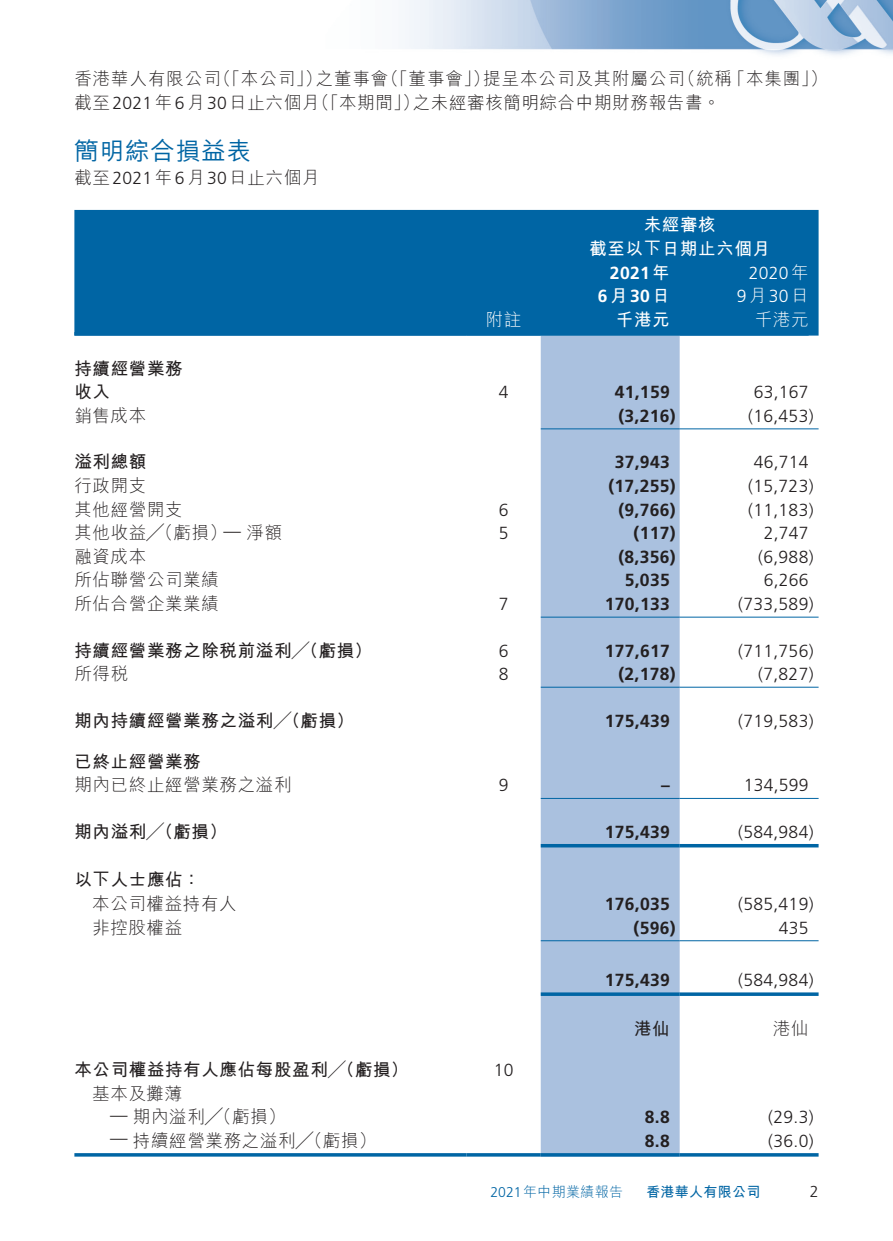
<style>
.page{position:relative;width:893px;height:1241px;background:#fff}
.page>*{position:absolute;margin:0;border:0;box-sizing:border-box;transform-origin:0 0}
._01_H1{font:500 24.5px "M Hei HK";letter-spacing:.035em;color:#0065a4}
._50_Table_txt{font:300 17.5px "Frutiger LT Std";letter-spacing:.015em;color:#231f20}
._50_Table_txt-2{font:700 17.5px "Frutiger LT Std";letter-spacing:.015em;color:#231f20}
._50_Table_txt-3{font:300 17.5px "M Hei HK";letter-spacing:.035em;color:#231f20}
._00_txt{font:300 17.5px "M Hei HK";letter-spacing:.045em;color:#231f20}
._50_Table_txt-4{font:700 17.5px "M Hei HK";letter-spacing:.035em;color:#231f20}
._50_Table_txt-5{font:700 17.5px "M Hei HK";letter-spacing:.035em;color:#fff}
._50_Table_txt-6{font:700 17.5px "Frutiger LT Std";letter-spacing:.015em;color:#fff}
._50_Table_txt-7{font:300 17.5px "Frutiger LT Std";letter-spacing:.015em;color:#fff}
._50_Table_txt-8{font:300 17.5px "M Hei HK";color:#fff}
.t1{font:300 15.92px "Frutiger LT Std";color:#231f20}
.t2{font:300 14.17px "M Hei HK";letter-spacing:.02em;color:#0065a4}
.t3{font:700 14.17px "M Hei HK";letter-spacing:.02em;color:#0065a4}
.s1{font-family:"Frutiger LT Std"}
.s2{font-family:"M Hei HK"}
</style>
<div class="page">
<img style="left:74px;top:0;width:819px;height:1157px">
<div style="left:74px;top:210px;width:744px;height:125px;background:#0065a4"></div>
<div style="left:541px;top:335px;width:139px;height:817px;background:#aac1df"></div>
<hr style="left:74px;top:332px;width:392px;height:3px;background:#0065a4">
<hr style="left:466px;top:332px;width:75px;height:3px;background:#0065a4">
<hr style="left:541px;top:332px;width:139px;height:3px;background:#0065a4">
<hr style="left:680px;top:332px;width:129px;height:3px;background:#0065a4">
<hr style="left:541px;top:428px;width:139px;height:1px;background:#0065a4">
<hr style="left:680px;top:428px;width:138px;height:1px;background:#0065a4">
<hr style="left:541px;top:616px;width:139px;height:1px;background:#0065a4">
<hr style="left:680px;top:616px;width:138px;height:1px;background:#0065a4">
<hr style="left:541px;top:686px;width:139px;height:1px;background:#0065a4">
<hr style="left:680px;top:686px;width:138px;height:1px;background:#0065a4">
<hr style="left:541px;top:797px;width:139px;height:1px;background:#0065a4">
<hr style="left:680px;top:797px;width:138px;height:1px;background:#0065a4">
<svg style="left:541px;top:843px;width:139px;height:4px"></svg>
<svg style="left:680px;top:843px;width:138px;height:4px"></svg>
<hr style="left:541px;top:940px;width:139px;height:1px;background:#0065a4">
<hr style="left:680px;top:940px;width:138px;height:1px;background:#0065a4">
<hr style="left:541px;top:992px;width:139px;height:3px;background:#0065a4">
<hr style="left:680px;top:992px;width:138px;height:3px;background:#0065a4">
<svg style="left:74px;top:1152px;width:392px;height:4px"></svg>
<svg style="left:466px;top:1152px;width:75px;height:4px"></svg>
<svg style="left:541px;top:1152px;width:139px;height:4px"></svg>
<svg style="left:680px;top:1152px;width:138px;height:4px"></svg>
<p class="_00_txt" style="left:214px;top:70px;width:110px">（「本公司」）</p>
<p class="_00_txt" style="left:381px;top:70px;width:110px">（「董事會」）</p>
<p class="_00_txt" style="left:678px;top:70px;width:56px">（統稱</p>
<p class="_00_txt" style="left:728px;top:70px;width:101px">「本集團 (「</p>
<p class="_00_txt" style="left:483px;top:70px;width:203px">提呈本公司及其附屬公司</p>
<p class="_00_txt" style="left:316px;top:70px;width:74px">之董事會</p>
<p class="_00_txt" style="left:74px;top:70px;width:148px">香港華人有限公司</p>
<p class="_00_txt" style="left:312px;top:93px;width:109px">（「本期間」）</p>
<p class="_00_txt" style="left:413px;top:93px;width:309px">之未經審核簡明綜合中期財務報告書。</p>
<p class="_00_txt" style="left:74px;top:93px;width:246px">截至<span class="s1">2021</span>年<span class="s1">6</span>月<span class="s1">30</span>日止六個月</p>
<p class="_01_H1" style="left:74px;top:134px;width:178px">簡明綜合損益表</p>
<p class="_00_txt" style="left:74px;top:169px;width:246px">截至<span class="s1">2021</span>年<span class="s1">6</span>月<span class="s1">30</span>日止六個月</p>
<p class="_50_Table_txt-8" style="left:486px;top:310px;width:37px">附註</p>
<p class="_50_Table_txt-5" style="left:644px;top:212px;width:73px">未經審核</p>
<p class="_50_Table_txt-5" style="left:589px;top:236px;width:182px">截至以下日期止六個月</p>
<p class="_50_Table_txt-6" style="left:610px;top:262px;width:61px">2021<span class="s2">年</span></p>
<p class="_50_Table_txt-6" style="left:598px;top:286px;width:73px">6<span class="s2">月</span>30<span class="s2">日</span></p>
<p class="_50_Table_txt-7" style="left:749px;top:262px;width:61px">2020<span class="s2">年</span></p>
<p class="_50_Table_txt-7" style="left:737px;top:286px;width:73px">9<span class="s2">月</span>30<span class="s2">日</span></p>
<p class="_50_Table_txt-8" style="left:755px;top:310px;width:55px">千港元</p>
<p class="_50_Table_txt-5" style="left:616px;top:307px;width:55px">千港元</p>
<p class="_50_Table_txt-4" style="left:74px;top:355px;width:110px">持續經營業務</p>
<p class="_50_Table_txt-4" style="left:74px;top:379px;width:37px">收入</p>
<p class="_50_Table_txt" style="left:499px;top:382px;width:11px">4</p>
<p class="_50_Table_txt-2" style="left:615px;top:382px;width:57px">41,159</p>
<p class="_50_Table_txt" style="left:754px;top:382px;width:57px">63,167</p>
<p class="_50_Table_txt-3" style="left:74px;top:406px;width:73px">銷售成本</p>
<p class="_50_Table_txt-2" style="left:618px;top:405px;width:59px">)3,216(</p>
<p class="_50_Table_txt" style="left:748px;top:406px;width:67px">)16,453(</p>
<p class="_50_Table_txt-4" style="left:74px;top:449px;width:73px">溢利總額</p>
<p class="_50_Table_txt-2" style="left:615px;top:452px;width:57px">37,943</p>
<p class="_50_Table_txt" style="left:754px;top:452px;width:57px">46,714</p>
<p class="_50_Table_txt-3" style="left:74px;top:476px;width:73px">行政開支</p>
<p class="_50_Table_txt-2" style="left:608px;top:475px;width:69px">)17,255(</p>
<p class="_50_Table_txt" style="left:748px;top:476px;width:67px">)15,723(</p>
<p class="_50_Table_txt-3" style="left:74px;top:500px;width:110px">其他經營開支</p>
<p class="_50_Table_txt" style="left:499px;top:499px;width:11px">6</p>
<p class="_50_Table_txt-2" style="left:618px;top:499px;width:59px">)9,766(</p>
<p class="_50_Table_txt" style="left:748px;top:499px;width:67px">)11,183(</p>
<p class="_50_Table_txt-3" style="left:74px;top:523px;width:209px">其他收益╱（虧損）<span class="s1">—</span> 淨額</p>
<p class="_50_Table_txt" style="left:499px;top:523px;width:11px">5</p>
<p class="_50_Table_txt-2" style="left:633px;top:522px;width:44px">)117(</p>
<p class="_50_Table_txt" style="left:764px;top:523px;width:46px">2,747</p>
<p class="_50_Table_txt-3" style="left:74px;top:547px;width:73px">融資成本</p>
<p class="_50_Table_txt-2" style="left:618px;top:546px;width:59px">)8,356(</p>
<p class="_50_Table_txt" style="left:758px;top:546px;width:57px">)6,988(</p>
<p class="_50_Table_txt-3" style="left:74px;top:571px;width:146px">所佔聯營公司業績</p>
<p class="_50_Table_txt-2" style="left:625px;top:570px;width:46px">5,035</p>
<p class="_50_Table_txt" style="left:764px;top:570px;width:46px">6,266</p>
<p class="_50_Table_txt-3" style="left:74px;top:594px;width:146px">所佔合營企業業績</p>
<p class="_50_Table_txt" style="left:499px;top:594px;width:11px">7</p>
<p class="_50_Table_txt-2" style="left:605px;top:593px;width:67px">170,133</p>
<p class="_50_Table_txt" style="left:738px;top:594px;width:77px">)733,589(</p>
<p class="_50_Table_txt-4" style="left:74px;top:637px;width:299px">持續經營業務之除稅前溢利╱（虧損(</p>
<p class="_50_Table_txt" style="left:499px;top:640px;width:11px">6</p>
<p class="_50_Table_txt-2" style="left:605px;top:640px;width:67px">177,617</p>
<p class="_50_Table_txt" style="left:738px;top:640px;width:77px">)711,756(</p>
<p class="_50_Table_txt-3" style="left:74px;top:664px;width:55px">所得稅</p>
<p class="_50_Table_txt" style="left:499px;top:664px;width:11px">8</p>
<p class="_50_Table_txt-2" style="left:618px;top:663px;width:59px">)2,178(</p>
<p class="_50_Table_txt" style="left:758px;top:664px;width:57px">)7,827(</p>
<p class="_50_Table_txt-4" style="left:74px;top:707px;width:281px">期內持續經營業務之溢利╱（虧損(</p>
<p class="_50_Table_txt-4" style="left:74px;top:748px;width:128px">已終止經營業務</p>
<p class="_50_Table_txt-2" style="left:605px;top:710px;width:67px">175,439</p>
<p class="_50_Table_txt" style="left:738px;top:710px;width:77px">)719,583(</p>
<p class="_50_Table_txt-3" style="left:74px;top:775px;width:219px">期內已終止經營業務之溢利</p>
<p class="_50_Table_txt" style="left:499px;top:775px;width:11px">9</p>
<p class="_50_Table_txt-2" style="left:661px;top:774px;width:10px">–</p>
<p class="_50_Table_txt" style="left:744px;top:775px;width:67px">134,599</p>
<p class="_50_Table_txt-4" style="left:74px;top:818px;width:154px">期內溢利╱（虧損(</p>
<p class="_50_Table_txt-4" style="left:74px;top:867px;width:128px">以下人士應佔：</p>
<p class="_50_Table_txt-2" style="left:605px;top:821px;width:67px">175,439</p>
<p class="_50_Table_txt" style="left:738px;top:821px;width:77px">)584,984(</p>
<p class="_50_Table_txt-3" style="left:92px;top:894px;width:146px">本公司權益持有人</p>
<p class="_50_Table_txt-2" style="left:605px;top:893px;width:67px">176,035</p>
<p class="_50_Table_txt" style="left:738px;top:893px;width:77px">)585,419(</p>
<p class="_50_Table_txt-3" style="left:92px;top:918px;width:92px">非控股權益</p>
<p class="_50_Table_txt-2" style="left:633px;top:917px;width:44px">)596(</p>
<p class="_50_Table_txt" style="left:779px;top:917px;width:31px">435</p>
<p class="_50_Table_txt-2" style="left:605px;top:969px;width:67px">175,439</p>
<p class="_50_Table_txt" style="left:738px;top:970px;width:77px">)584,984(</p>
<p class="_50_Table_txt-4" style="left:634px;top:1015px;width:37px">港仙</p>
<p class="_50_Table_txt-3" style="left:773px;top:1019px;width:37px">港仙</p>
<p class="_50_Table_txt-4" style="left:74px;top:1056px;width:336px">本公司權益持有人應佔每股盈利╱（虧損(</p>
<p class="_50_Table_txt-3" style="left:92px;top:1084px;width:92px">基本及攤薄</p>
<p class="_50_Table_txt" style="left:494px;top:1059px;width:21px">10</p>
<p class="_50_Table_txt-3" style="left:133px;top:1107px;width:154px">期內溢利╱（虧損(</p>
<p class="_50_Table_txt" style="left:110px;top:1104px;width:19px">—</p>
<p class="_50_Table_txt-2" style="left:645px;top:1106px;width:26px">8.8</p>
<p class="_50_Table_txt" style="left:768px;top:1107px;width:47px">)29.3(</p>
<p class="_50_Table_txt-3" style="left:133px;top:1131px;width:245px">持續經營業務之溢利╱（虧損(</p>
<p class="_50_Table_txt" style="left:110px;top:1128px;width:19px">—</p>
<p class="_50_Table_txt-2" style="left:645px;top:1130px;width:26px">8.8</p>
<p class="_50_Table_txt" style="left:768px;top:1130px;width:47px">)36.0(</p>
<p class="t2" style="left:490px;top:1184px;width:134px"><span class="s1">2021</span>年中期業績報告</p>
<p class="t3" style="left:646px;top:1180px;width:115px">香港華人有限公司</p>
<p class="t1" style="left:810px;top:1181px;width:10px">2</p>
</div>
